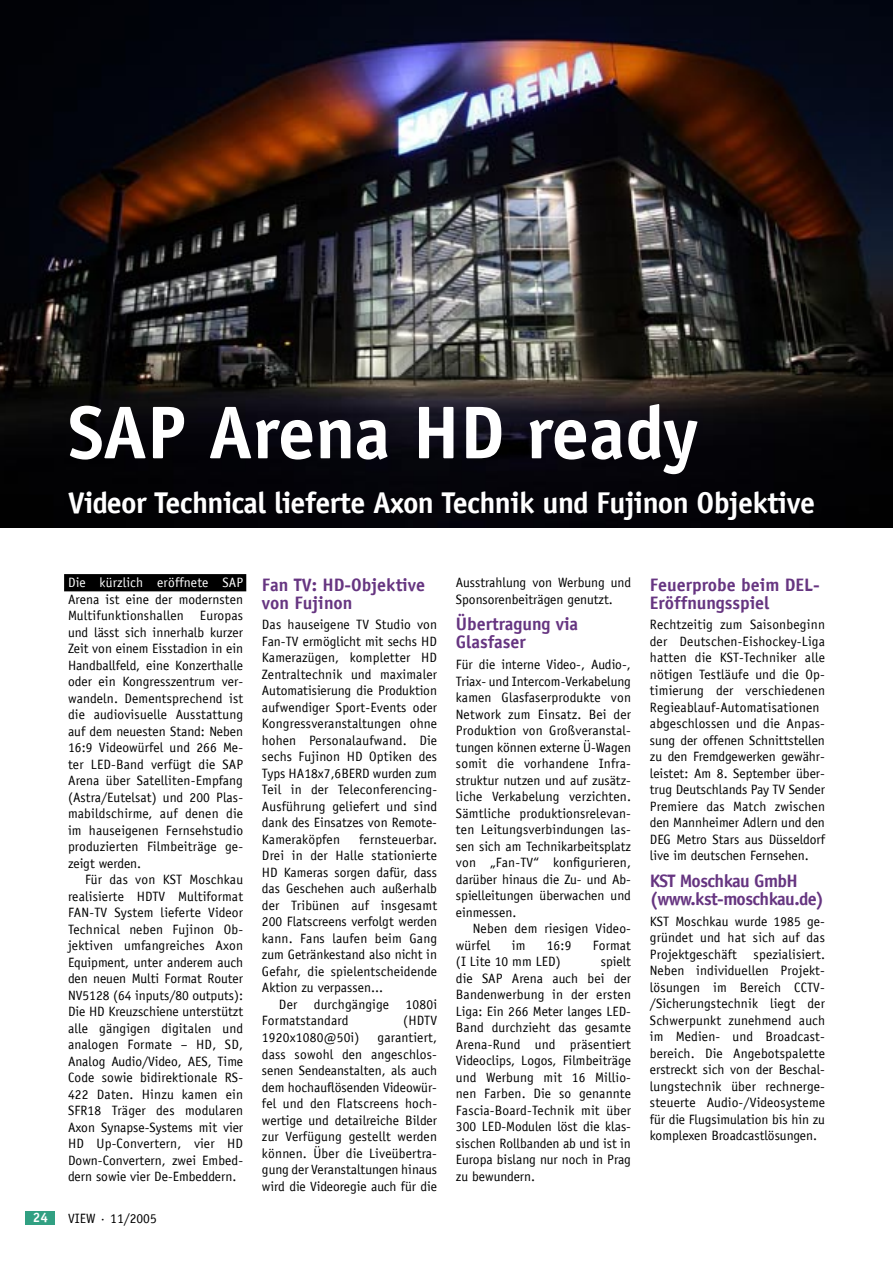
<style>
.page{position:relative;width:893px;height:1263px;background:#fff}
.page>*{position:absolute;margin:0;border:0;box-sizing:border-box;transform-origin:0 0}
.Ganz_Head{font:700 75px "Officina Sans LT";color:#fff}
.Ganz_Sub_Studio{font:700 30px "Officina Sans LT";letter-spacing:-.02em;color:#fff}
.Body_Sub_Studio{font:700 18px/18px "Officina Sans LT";color:#663581}
.Body_Sub_Studio-2{font:700 18px/18px "Officina Sans LT";letter-spacing:-.03em;color:#663581}
.Textbody{font:13.5px/16.5px "Officina Sans LT";color:#000;text-align:justify}
.Alte_Seitz_Ls{font:700 13.5px "Officina Sans LT";color:#fff}
.s1{color:#fff}
</style>
<div class="page">
<div style="left:26px;top:1211px;width:29px;height:14px;background:#31a082"></div>
<img style="left:0;top:0;width:893px;height:528px">
<div style="left:65px;top:575px;width:181px;height:16px;background:#000"></div>
<div style="left:64px;top:574px;width:182px;height:17px;border:2px solid #000"></div>
<p class="Ganz_Head" style="left:68px;top:386px;width:632px">SAP Arena HD ready</p>
<p class="Ganz_Sub_Studio" style="left:68px;top:484px;width:748px">Videor Technical lieferte Axon Technik und Fujinon Objektive</p>
<p class="Textbody" style="left:68px;top:575px;width:177px"><span class="s1">Die kürzlich eröffnete SAP </span>Arena ist eine der modernsten Multifunktionshallen Europas und lässt sich innerhalb kurzer Zeit von einem Eisstadion in ein Handballfeld, eine Konzerthalle oder ein Kongresszentrum ver&shy;wandeln. Dementsprechend ist die audiovisuelle Ausstattung auf dem neuesten Stand: Neben 16:9 Videowürfel und 266 Me&shy;ter LED-Band verfügt die SAP Arena über Satelliten-Empfang (Astra/Eutelsat) und 200 Plas&shy;mabildschirme, auf denen die im hauseigenen Fernsehstudio produzierten Filmbeiträge ge&shy;zeigt werden.</p>
<p class="Textbody" style="left:68px;top:872px;width:177px;text-indent:17px">Für das von KST Moschkau realisierte HDTV Multiformat FAN-TV System lieferte Videor Technical neben Fujinon Ob&shy;jektiven umfangreiches Axon Equipment, unter anderem auch den neuen Multi Format Router NV5128 (64 inputs/80 outputs):<br>Die HD Kreuzschiene unterstützt alle gängigen digitalen und analogen Formate – HD, SD, Analog Audio/Video, AES, Time Code sowie bidirektionale RS-422 Daten. Hinzu kamen ein SFR18 Träger des modularen Axon Synapse-Systems mit vier HD Up-Convertern, vier HD Down-Convertern, zwei Embed&shy;dern sowie vier De-Embeddern.</p>
<p class="Alte_Seitz_Ls" style="left:33px;top:1209px;width:17px">24</p>
<p class="Textbody" style="left:68px;top:1210px;width:90px">VIEW · 11/2005</p>
<p class="Body_Sub_Studio" style="left:262px;top:575px;width:165px">Fan TV: HD-Objektive von Fujinon</p>
<p class="Textbody" style="left:262px;top:617px;width:177px">Das hauseigene TV Studio von Fan-TV ermöglicht mit sechs HD Kamerazügen, kompletter HD Zentraltechnik und maximaler Automatisierung die Produktion aufwendiger Sport-Events oder Kongressveranstaltungen ohne hohen Personalaufwand. Die sechs Fujinon HD Optiken des Typs HA18x7,6BERD wurden zum Teil in der Teleconferencing-Ausführung geliefert und sind dank des Einsatzes von Remote-Kameraköpfen</p>
<p class="Textbody" style="left:262px;top:831px;width:177px;text-indent:97px">fernsteuerbar.<br>Drei in der Halle stationierte HD Kameras sorgen dafür, dass das Geschehen auch außerhalb der Tribünen auf insgesamt 200 Flatscreens verfolgt werden kann. Fans laufen beim Gang zum Getränkestand also nicht in Gefahr, die spielentscheidende Aktion zu verpassen...</p>
<p class="Textbody" style="left:262px;top:996px;width:177px;text-indent:17px">Der durchgängige 1080i<br>Formatstandard</p>
<p class="Textbody" style="left:403px;top:1013px;width:35px">(HDTV</p>
<p class="Textbody" style="left:262px;top:1029px;width:99px">1920x1080@50i)</p>
<p class="Textbody" style="left:262px;top:1029px;width:177px;text-indent:116px">garantiert, dass sowohl den angeschlos&shy;senen Sendeanstalten, als auch dem hochauflösenden Videowür&shy;fel und den Flatscreens hoch&shy;wertige und detailreiche Bilder zur Verfügung gestellt werden können. Über die Liveübertra&shy;gung der Veranstaltungen hinaus wird die Videoregie auch für die</p>
<p class="Textbody" style="left:456px;top:575px;width:177px">Ausstrahlung von Werbung und<br>Sponsorenbeiträgen genutzt.</p>
<p class="Body_Sub_Studio" style="left:456px;top:615px;width:124px">Übertragung via<br>Glasfaser</p>
<p class="Textbody" style="left:456px;top:656px;width:177px">Für die interne Video-, Audio-, Triax- und Intercom-Verkabelung kamen Glasfaserprodukte von Network zum Einsatz. Bei der Produktion von Großveranstal&shy;tungen können externe Ü-Wagen somit die vorhandene Infra&shy;struktur nutzen und auf zusätz&shy;liche Verkabelung verzichten.<br>Sämtliche produktionsrelevan&shy;ten Leitungsverbindungen las&shy;sen sich am Technikarbeitsplatz von „Fan-TV“ konfigurieren, darüber hinaus die Zu- und Ab&shy;spielleitungen überwachen und einmessen.</p>
<p class="Textbody" style="left:456px;top:920px;width:177px;text-indent:17px">Neben dem riesigen Video&shy;würfel</p>
<p class="Textbody" style="left:512px;top:937px;width:15px">im</p>
<p class="Textbody" style="left:547px;top:937px;width:26px">16:9</p>
<p class="Textbody" style="left:593px;top:937px;width:40px">Format</p>
<p class="Textbody" style="left:456px;top:953px;width:106px">(I Lite 10 mm LED)</p>
<p class="Textbody" style="left:456px;top:953px;width:177px;text-indent:145px">spielt die SAP Arena auch bei der Bandenwerbung in der ersten Liga: Ein 266 Meter langes LED-Band durchzieht das gesamte Arena-Rund und präsentiert Videoclips, Logos, Filmbeiträge und Werbung mit 16 Millio&shy;nen Farben. Die so genannte Fascia-Board-Technik mit über 300 LED-Modulen löst die klas&shy;sischen Rollbanden ab und ist in Europa bislang nur noch in Prag zu bewundern.</p>
<p class="Body_Sub_Studio" style="left:650px;top:575px;width:172px">Feuerprobe beim DEL-<br>Eröffnungsspiel</p>
<p class="Textbody" style="left:650px;top:617px;width:177px;text-align:left">Rechtzeitig zum Saisonbeginn der Deutschen-Eishockey-Liga hatten die KST-Techniker alle nötigen Testläufe und die Op&shy;timierung der verschiedenen<br>Regieablauf-Automatisationen abgeschlossen und die Anpas&shy;sung der offenen Schnittstellen zu den Fremdgewerken gewähr&shy;leistet: Am 8. September über&shy;trug Deutschlands Pay TV Sender<br>Premiere das Match zwischen den Mannheimer Adlern und den<br>DEG Metro Stars aus Düsseldorf live im deutschen Fernsehen.</p>
<p class="Body_Sub_Studio-2" style="left:650px;top:872px;width:176px">KST Moschkau GmbH (www.kst-moschkau.de)</p>
<p class="Textbody" style="left:650px;top:913px;width:177px">KST Moschkau wurde 1985 ge&shy;gründet und hat sich auf das Projektgeschäft spezialisiert.<br>Neben individuellen Projekt&shy;lösungen im Bereich CCTV-/Sicherungstechnik liegt der Schwerpunkt zunehmend auch im Medien- und Broadcast&shy;bereich. Die Angebotspalette erstreckt sich von der Beschal&shy;lungstechnik über rechnerge&shy;steuerte Audio-/Videosysteme für die Flugsimulation bis hin zu komplexen Broadcastlösungen.</p>
</div>
